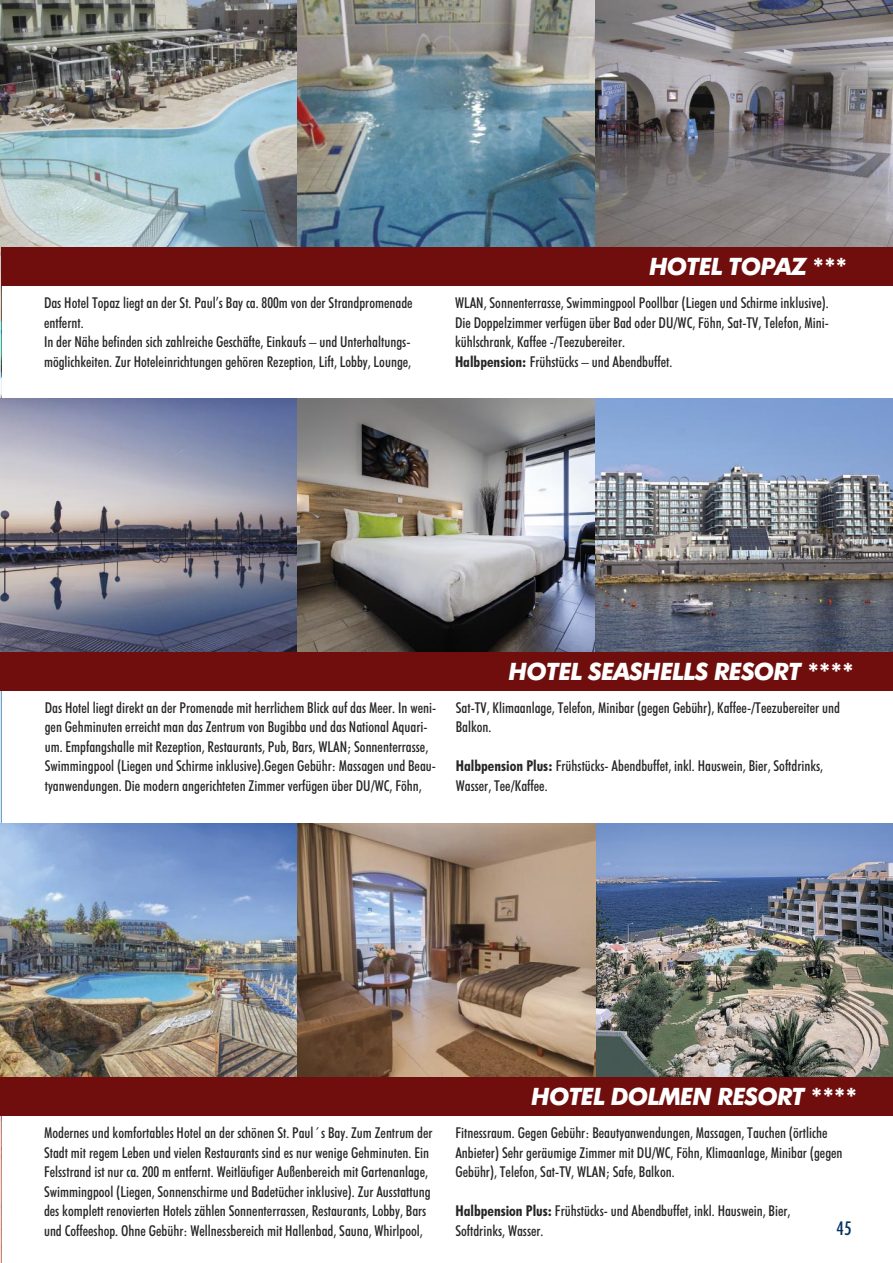
<style>
.page{position:relative;width:893px;height:1263px;background:#fff}
.page>*{position:absolute;margin:0;border:0;box-sizing:border-box;transform-origin:0 0}
.t1{font:italic 700 24px "Futura BT";letter-spacing:-.04em;color:#fff}
.t2{font:condensed 18px "Futura";color:#00315e}
.t3{font:500 condensed 15px/19.5px "Futura BT";color:#272526}
.s1{font-style:normal}
.s2{font-weight:700}
</style>
<div class="page">
<img style="left:0;top:255px;width:1px;height:1008px">
<img style="left:0;top:0;width:893px;height:255px">
<div style="left:1px;top:247px;width:892px;height:39px;background:#6f0e0d"></div>
<img style="left:0;top:398px;width:893px;height:254px">
<div style="left:0;top:652px;width:893px;height:38px;background:#6f0e0d"></div>
<img style="left:0;top:824px;width:893px;height:253px">
<div style="left:0;top:1077px;width:893px;height:39px;background:#6f0e0d"></div>
<p class="t3" style="left:44px;top:294px;width:370px">Das Hotel Topaz liegt an der St. Paul’s Bay ca. 800m von der Strandpromenade entfernt.</p>
<p class="t3" style="left:44px;top:333px;width:369px">In der Nähe befinden sich zahlreiche Geschäfte, Einkaufs – und Unterhaltungs&shy;möglichkeiten. Zur Hoteleinrichtungen gehören Rezeption, Lift, Lobby, Lounge,</p>
<p class="t1" style="left:649px;top:257px;width:200px">HOTEL TOPAZ <span class="s1">***</span></p>
<p class="t3" style="left:455px;top:294px;width:375px">WLAN, Sonnenterrasse, Swimmingpool Poollbar (Liegen und Schirme inklusive).</p>
<p class="t3" style="left:455px;top:314px;width:375px">Die Doppelzimmer verfügen über Bad oder DU/WC, Föhn, Sat-TV, Telefon, Mini&shy;kühlschrank, Kaffee -/Teezubereiter.</p>
<p class="t3" style="left:455px;top:353px;width:219px"><span class="s2">Halbpension:</span> Frühstücks – und Abendbuffet.</p>
<p class="t1" style="left:509px;top:662px;width:347px">HOTEL SEASHELLS RESORT <span class="s1">****</span></p>
<p class="t3" style="left:45px;top:699px;width:393px">Das Hotel liegt direkt an der Promenade mit herrlichem Blick auf das Meer. In weni&shy;gen Gehminuten erreicht man das Zentrum von Bugibba und das National Aquari&shy;um. Empfangshalle mit Rezeption, Restaurants, Pub, Bars, WLAN; Sonnenterrasse, Swimmingpool (Liegen und Schirme inklusive).Gegen Gebühr: Massagen und Beau&shy;tyanwendungen. Die modern angerichteten Zimmer verfügen über DU/WC, Föhn,</p>
<p class="t3" style="left:456px;top:699px;width:386px">Sat-TV, Klimaanlage, Telefon, Minibar (gegen Gebühr), Kaffee-/Teezubereiter und<br>Balkon.</p>
<p class="t3" style="left:456px;top:757px;width:369px"><span class="s2">Halbpension Plus:</span> Frühstücks- Abendbuffet, inkl. Hauswein, Bier, Softdrinks,<br>Wasser, Tee/Kaffee.</p>
<p class="t1" style="left:531px;top:1087px;width:328px">HOTEL DOLMEN RESORT <span class="s1">****</span></p>
<p class="t3" style="left:44px;top:1124px;width:390px">Modernes und komfortables Hotel an der schönen St. Paul´s Bay. Zum Zentrum der Stadt mit regem Leben und vielen Restaurants sind es nur wenige Gehminuten. Ein Felsstrand ist nur ca. 200 m entfernt. Weitläufiger Außenbereich mit Gartenanlage, Swimmingpool (Liegen, Sonnenschirme und Badetücher inklusive). Zur Ausstattung des komplett renovierten Hotels zählen Sonnenterrassen, Restaurants, Lobby, Bars und Coffeeshop. Ohne Gebühr: Wellnessbereich mit Hallenbad, Sauna, Whirlpool,</p>
<p class="t3" style="left:455px;top:1124px;width:389px">Fitnessraum. Gegen Gebühr: Beautyanwendungen, Massagen, Tauchen (örtliche<br>Anbieter) Sehr geräumige Zimmer mit DU/WC, Föhn, Klimaanlage, Minibar (gegen<br>Gebühr), Telefon, Sat-TV, WLAN; Safe, Balkon.</p>
<p class="t3" style="left:455px;top:1202px;width:337px"><span class="s2">Halbpension Plus:</span> Frühstücks- und Abendbuffet, inkl. Hauswein, Bier,<br>Softdrinks, Wasser.</p>
<p class="t2" style="left:837px;top:1220px;width:16px">45</p>
</div>
